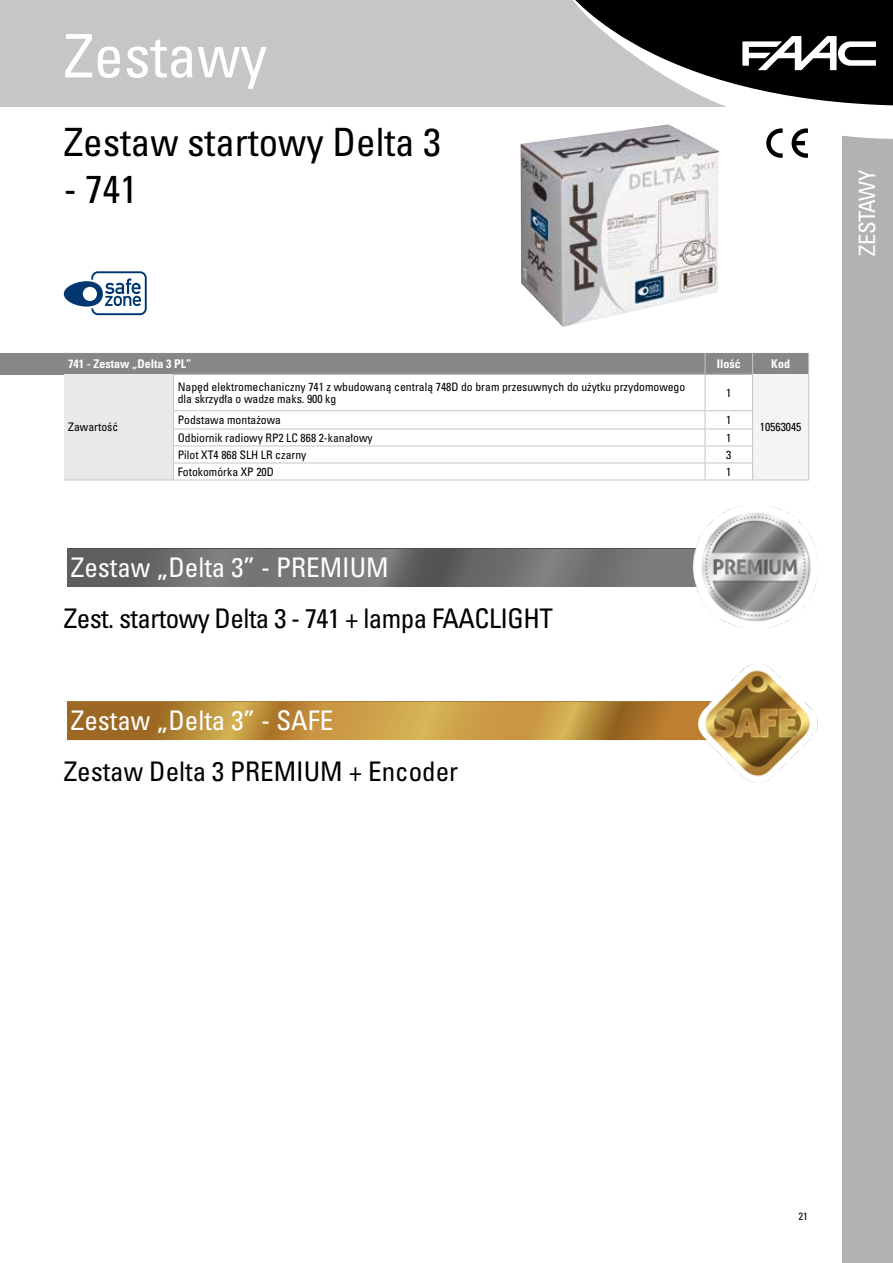
<style>
.page{position:relative;width:893px;height:1263px;background:#fff}
.page>*{position:absolute;margin:0;border:0;box-sizing:border-box;transform-origin:0 0}
.t1{font:60px "Univers CE 57 Condensed";color:#fff}
.t2{font:39px "Univers CE 57 Condensed";color:#000}
.t3{font:27px "Univers CE 57 Condensed";color:#fff}
.t4{font:27px "Univers CE 57 Condensed";letter-spacing:-.02em;color:#000}
.t5{font:27px "Univers CE 57 Condensed";color:#000}
.t6{font:22.5px "Univers CE 57 Condensed";letter-spacing:-.025em;color:#fff}
.t7{font:12px "Univers CE 67 Condensed Bold";color:#fff}
.t8{font:11.7px/12px "Univers CE 57 Condensed";color:#000}
.t9{font:10.5px "Univers CE 57 Condensed";color:#000}
</style>
<div class="page">
<div style="left:842px;top:112px;width:51px;height:1151px;background:#b3b2b2"></div>
<div style="left:0;top:0;width:893px;height:106px;background:#c6c6c6"></div>
<svg style="left:564px;top:106px;width:329px;height:33px"></svg>
<svg style="left:573px;top:0;width:320px;height:106px"></svg>
<img style="left:520px;top:124px;width:200px;height:203px">
<div style="left:91px;top:271px;width:56px;height:44px;border:2px solid #003770;border-radius:6px"></div>
<svg style="left:64px;top:278px;width:77px;height:29px"></svg>
<svg style="left:766px;top:128px;width:42px;height:30px"></svg>
<svg style="left:67px;top:702px;width:620px;height:38px;background:#bb8c3b"></svg>
<img style="left:687px;top:664px;width:131px;height:118px">
<svg style="left:67px;top:549px;width:615px;height:38px;background:#6f6f6f"></svg>
<img style="left:682px;top:506px;width:136px;height:121px">
<div style="left:0;top:353px;width:808px;height:21px;background:#878787"></div>
<div style="left:64px;top:374px;width:110px;height:106px;background:#e9e9e9"></div>
<div style="left:753px;top:374px;width:56px;height:106px;background:#f4f4f4"></div>
<hr style="left:64px;top:480px;width:110px;height:1px;background:#c6c6c6">
<hr style="left:753px;top:480px;width:56px;height:1px;background:#c6c6c6">
<svg style="left:173px;top:353px;width:636px;height:21px"></svg>
<hr style="left:173px;top:374px;width:532px;height:1px;background:#c6c6c6">
<hr style="left:173px;top:375px;width:1px;height:35px;background:#c6c6c6">
<hr style="left:705px;top:374px;width:48px;height:1px;background:#c6c6c6">
<hr style="left:705px;top:375px;width:1px;height:35px;background:#c6c6c6">
<hr style="left:752px;top:375px;width:1px;height:35px;background:#c6c6c6">
<hr style="left:808px;top:374px;width:1px;height:37px;background:#c6c6c6">
<hr style="left:173px;top:410px;width:532px;height:1px;background:#c6c6c6">
<hr style="left:705px;top:410px;width:48px;height:1px;background:#c6c6c6">
<svg style="left:173px;top:411px;width:1px;height:69px"></svg>
<svg style="left:705px;top:411px;width:1px;height:69px"></svg>
<svg style="left:752px;top:411px;width:1px;height:69px"></svg>
<svg style="left:808px;top:411px;width:1px;height:69px"></svg>
<hr style="left:173px;top:429px;width:532px;height:1px;background:#c6c6c6">
<hr style="left:173px;top:446px;width:532px;height:1px;background:#c6c6c6">
<hr style="left:173px;top:463px;width:532px;height:1px;background:#c6c6c6">
<hr style="left:174px;top:480px;width:531px;height:1px;background:#c6c6c6">
<hr style="left:705px;top:429px;width:48px;height:1px;background:#c6c6c6">
<hr style="left:705px;top:446px;width:48px;height:1px;background:#c6c6c6">
<hr style="left:705px;top:463px;width:48px;height:1px;background:#c6c6c6">
<hr style="left:705px;top:480px;width:48px;height:1px;background:#c6c6c6">
<h1 class="t1" style="left:64px;top:22px;width:205px">Zestawy</h1>
<h2 class="t2" style="left:64px;top:120px;width:378px">Zestaw startowy Delta 3</h2>
<h2 class="t2" style="left:64px;top:167px;width:75px">- 741</h2>
<p class="t7" style="left:68px;top:357px;width:125px">741 - Zestaw „Delta 3 PL”</p>
<p class="t7" style="left:717px;top:357px;width:25px">Ilość</p>
<p class="t7" style="left:771px;top:357px;width:20px">Kod</p>
<p class="t8" style="left:68px;top:421px;width:52px">Zawartość</p>
<p class="t8" style="left:178px;top:381px;width:509px">Napęd elektromechaniczny 741 z wbudowaną centralą 748D do bram przesuwnych do użytku przydomowego dla skrzydła o wadze maks. 900 kg</p>
<p class="t8" style="left:726px;top:387px;width:7px">1</p>
<p class="t8" style="left:178px;top:414px;width:105px">Podstawa montażowa</p>
<p class="t8" style="left:726px;top:414px;width:7px">1</p>
<p class="t8" style="left:178px;top:432px;width:196px">Odbiornik radiowy RP2 LC 868 2-kanałowy</p>
<p class="t8" style="left:726px;top:432px;width:7px">1</p>
<p class="t8" style="left:178px;top:449px;width:130px">Pilot XT4 868 SLH LR czarny</p>
<p class="t8" style="left:726px;top:449px;width:7px">3</p>
<p class="t8" style="left:178px;top:466px;width:98px">Fotokomórka XP 20D</p>
<p class="t8" style="left:726px;top:466px;width:7px">1</p>
<p class="t8" style="left:760px;top:421px;width:43px">10563045</p>
<h3 class="t3" style="left:71px;top:552px;width:319px">Zestaw „Delta 3” - PREMIUM</h3>
<h3 class="t4" style="left:64px;top:603px;width:491px">Zest. startowy Delta 3 - 741 + lampa FAACLIGHT</h3>
<h3 class="t3" style="left:71px;top:705px;width:264px">Zestaw „Delta 3” - SAFE</h3>
<h3 class="t5" style="left:64px;top:756px;width:396px">Zestaw Delta 3 PREMIUM + Encoder</h3>
<h3 class="t6" style="left:855px;top:255px;width:87px;rotate:-90deg">ZESTAWY</h3>
<p class="t9" style="left:799px;top:1210px;width:11px">21</p>
</div>
